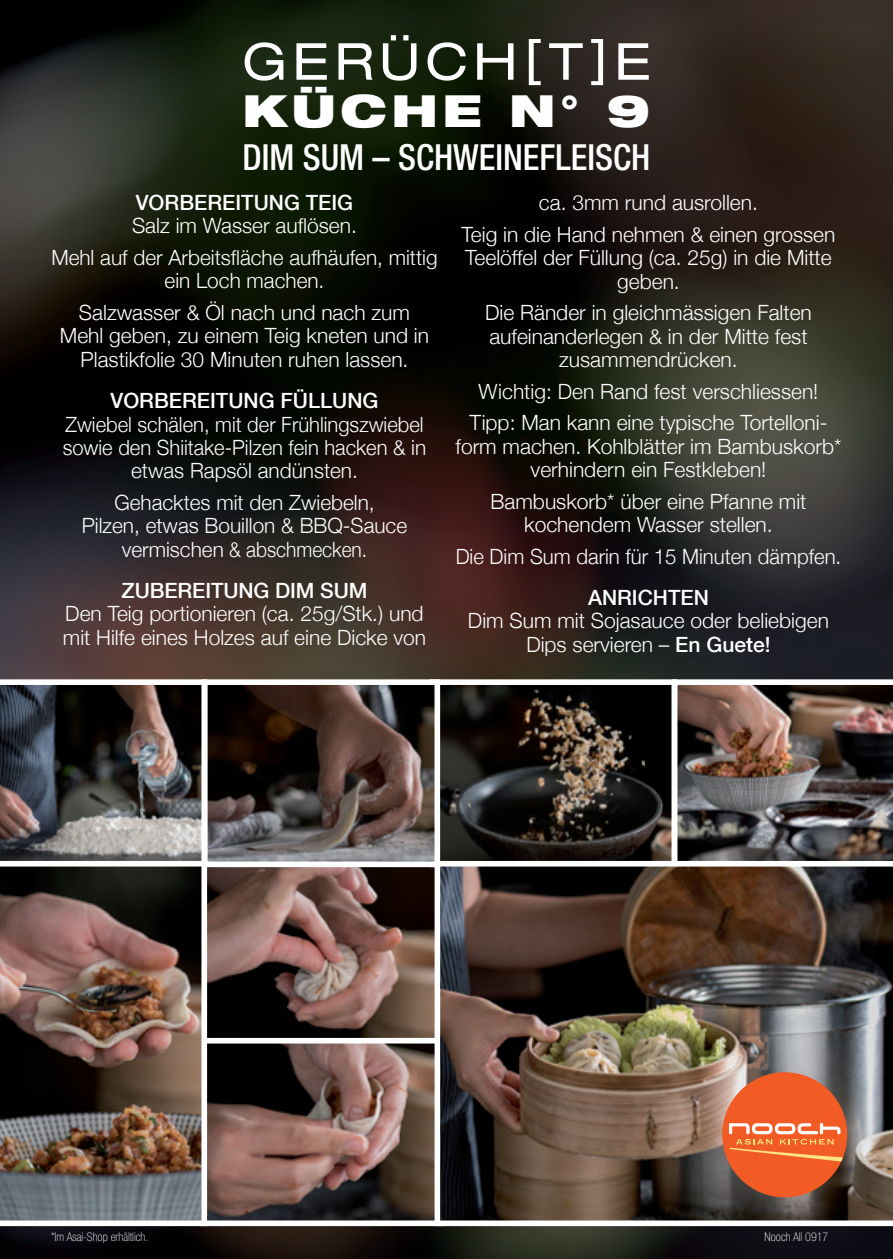
<style>
.page{position:relative;width:893px;height:1259px;background:#fff}
.page>*{position:absolute;margin:0;border:0;box-sizing:border-box;transform-origin:0 0}
.t1{font:expanded 51px "Helvetica Neue";letter-spacing:.1em;color:#fff}
.t2{font:900 expanded 44.4px "Helvetica Neue";letter-spacing:.1em;color:#fff}
.t3{font:500 condensed 36px "Helvetica Neue";color:#fff;scale:.96 1}
.t4{font:300 21px/23.1px "Helvetica Neue";color:#fff;text-align:center}
.t5{font:300 21px/23.1px "Helvetica Neue";color:#fff;text-align:center;scale:.96 1}
.t6{font:500 21px "Helvetica Neue";color:#fff}
.t7{font:100 condensed 12px "Helvetica Neue";color:#fff}
.s1{font-weight:500}
</style>
<div class="page">
<img style="left:0;top:1226px;width:893px;height:33px">
<img style="left:0;top:0;width:893px;height:679px">
<svg style="left:207px;top:1043px;width:228px;height:178px;background:#654e47"></svg>
<svg style="left:445px;top:679px;width:227px;height:182px;background:#2d2824"></svg>
<img style="left:0;top:679px;width:445px;height:359px">
<img style="left:672px;top:679px;width:221px;height:182px">
<img style="left:0;top:861px;width:207px;height:360px">
<img style="left:435px;top:861px;width:458px;height:360px">
<div style="left:722px;top:1072px;width:125px;height:125px;background:#f25b23;border-radius:50%"></div>
<svg style="left:728px;top:1123px;width:119px;height:42px"></svg>
<h1 class="t1" style="left:242px;top:31px;width:410px">GERÜCH[T]E</h1>
<h2 class="t2" style="left:242px;top:82px;width:410px">KÜCHE N° 9</h2>
<h3 class="t3" style="left:243px;top:136px;width:426px">DIM SUM – SCHWEINEFLEISCH</h3>
<p class="t6" style="left:136px;top:190px;width:219px">VORBEREITUNG TEIG</p>
<p class="t4" style="left:51px;top:209px;width:388px;line-height:31.8px">Salz im Wasser auflösen.<br>Mehl auf der Arbeitsfläche aufhäufen, mittig</p>
<p class="t4" style="left:79px;top:264px;width:333px;line-height:31.8px">ein Loch machen.<br>Salzwasser &amp; Öl nach und nach zum</p>
<p class="t4" style="left:60px;top:323px;width:371px;line-height:24px">Mehl geben, zu einem Teig kneten und in<br>Plastikfolie 30 Minuten ruhen lassen.</p>
<p class="t6" style="left:110px;top:388px;width:269px">VORBEREITUNG FÜLLUNG</p>
<p class="t5" style="left:63px;top:412px;width:380px">Zwiebel schälen, mit der Frühlingszwiebel sowie den Shiitake-Pilzen fein hacken &amp; in etwas Rapsöl andünsten.</p>
<p class="t4" style="left:82px;top:490px;width:327px">Gehacktes mit den Zwiebeln,<br>Pilzen, etwas Bouillon &amp; BBQ-Sauce vermischen &amp; abschmecken.</p>
<p class="t6" style="left:122px;top:578px;width:247px">ZUBEREITUNG DIM SUM</p>
<p class="t4" style="left:63px;top:602px;width:365px;text-align:left">Den Teig portionieren (ca. 25g/Stk.) und mit Hilfe eines Holzes auf eine Dicke von</p>
<p class="t4" style="left:462px;top:186px;width:375px;line-height:31.8px">ca. 3mm rund ausrollen.<br>Teig in die Hand nehmen &amp; einen grossen</p>
<p class="t4" style="left:465px;top:246px;width:368px">Teelöffel der Füllung (ca. 25g) in die Mitte geben.</p>
<p class="t4" style="left:485px;top:301px;width:328px">Die Ränder in gleichmässigen Falten aufeinanderlegen &amp; in der Mitte fest zusammendrücken.</p>
<p class="t4" style="left:469px;top:375px;width:359px;line-height:31.8px">Wichtig: Den Rand fest verschliessen!<br>Tipp: Man kann eine typische Tortelloni-</p>
<p class="t4" style="left:456px;top:434px;width:387px">form machen. Kohlblätter im Bambuskorb* verhindern ein Festkleben!</p>
<p class="t4" style="left:491px;top:489px;width:317px">Bambuskorb* über eine Pfanne mit kochendem Wasser stellen.</p>
<p class="t4" style="left:456px;top:544px;width:387px">Die Dim Sum darin für 15 Minuten dämpfen.</p>
<p class="t6" style="left:588px;top:584px;width:122px">ANRICHTEN</p>
<p class="t4" style="left:468px;top:608px;width:362px;line-height:24px">Dim Sum mit Sojasauce oder beliebigen<br>Dips servieren – <span class="s1">En Guete!</span></p>
<p class="t7" style="left:51px;top:1230px;width:99px">*Im Asai-Shop erhältlich.</p>
<p class="t7" style="left:765px;top:1230px;width:65px">Nooch All 0917</p>
</div>
